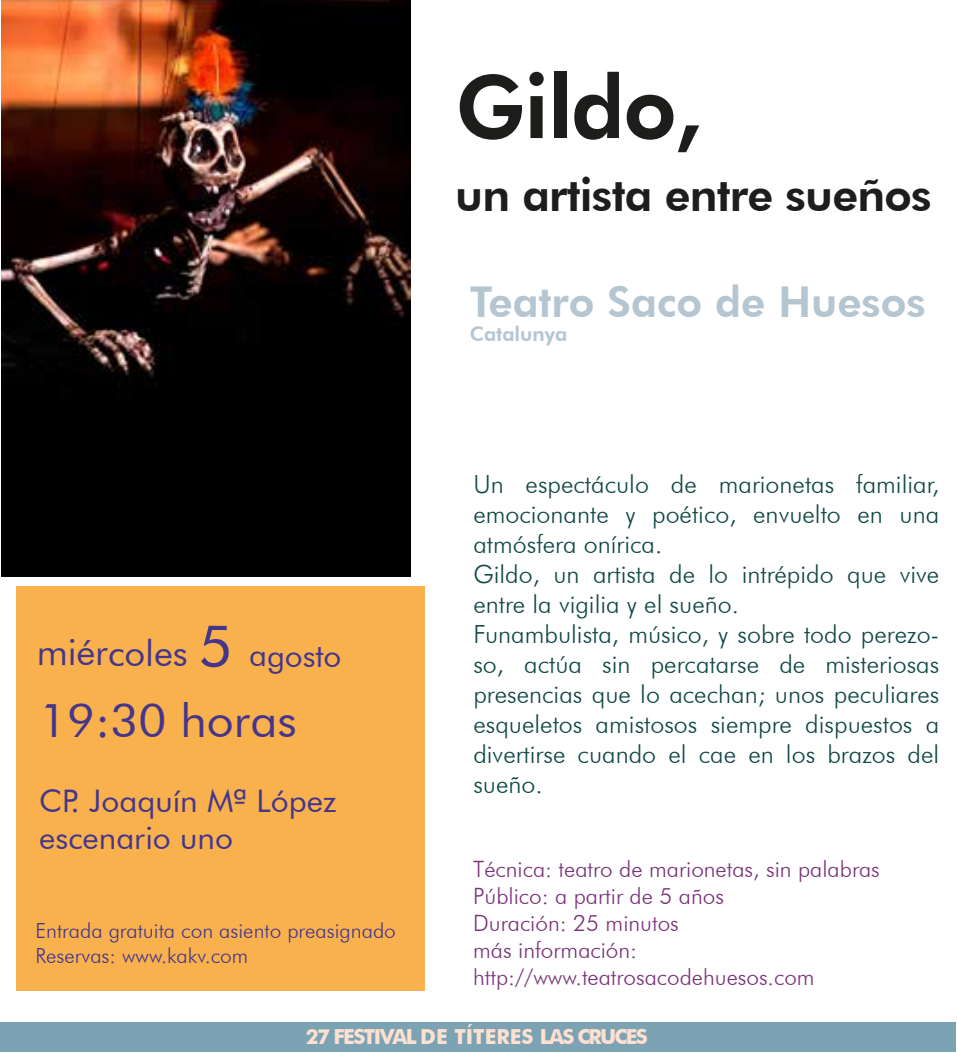
<style>
.page{position:relative;width:957px;height:1053px;background:#fff}
.page>*{position:absolute;margin:0;border:0;box-sizing:border-box;transform-origin:0 0}
.t1{font:800 87.5px "Futura BT";letter-spacing:-.015em;color:#1d1d1b}
.t2{font:46.75px "Futura BT";color:#45368c}
.t3{font:800 45px "Futura BT";letter-spacing:-.015em;color:#1d1d1b}
.t4{font:800 42.5px "Futura BT";color:#b5c6d1}
.t5{font:36.25px "Futura BT";letter-spacing:-.01em;color:#45368c}
.t6{font:31px/37.2px "Futura BT";color:#45368c}
.t7{font:300 25px/30px "Futura BT";color:#104844}
.t8{font:300 22.5px/27px "Futura BT";color:#793379}
.t9{font:300 20.75px/25px "Futura BT";color:#45368c}
.t10{font:700 20.75px "Futura BT";letter-spacing:-.075em;color:#fde0cf}
.t11{font:800 20px "Futura BT";color:#b5c6d1}
.s1{font-size:57px}
.s2{font-size:31px}
</style>
<div class="page">
<div style="left:16px;top:586px;width:408px;height:405px;background:#f9b14d"></div>
<img style="left:1px;top:0;width:410px;height:576px">
<div style="left:0;top:1021px;width:955px;height:30px;background:#7ba3b4"></div>
<h1 class="t1" style="left:455px;top:54px;width:248px">Gildo,</h1>
<h3 class="t3" style="left:455px;top:167px;width:478px">un artista entre sueños</h3>
<h3 class="t5" style="left:37px;top:630px;width:306px">miércoles <span class="s1">5</span> <span class="s2">agosto</span></h3>
<h2 class="t2" style="left:39px;top:692px;width:259px">19:30 horas</h2>
<p class="t6" style="left:39px;top:782px;width:299px">CP. Joaquín Mª López escenario uno</p>
<h3 class="t4" style="left:470px;top:276px;width:457px">Teatro Saco de Huesos</h3>
<p class="t11" style="left:470px;top:321px;width:99px">Catalunya</p>
<p class="t7" style="left:473px;top:469px;width:467px">Un espectáculo de marionetas familiar, emocionante y poético, envuelto en una atmósfera onírica.<br>Gildo, un artista de lo intrépido que vive entre la vigilia y el sueño.<br>Funambulista, músico, y sobre todo perezo&shy;so, actúa sin percatarse de misteriosas presencias que lo acechan; unos peculiares esqueletos amistosos siempre dispuestos a divertirse cuando el cae en los brazos del sueño.</p>
<p class="t8" style="left:473px;top:855px;width:408px">Técnica: teatro de marionetas, sin palabras<br>Público: a partir de 5 años<br>Duración: 25 minutos<br>más información: http://www.teatrosacodehuesos.com</p>
<p class="t10" style="left:306px;top:1023px;width:343px">27 FESTIVAL DE TÍTERES LAS CRUCES</p>
<p class="t9" style="left:36px;top:918px;width:362px">Entrada gratuita con asiento preasignado<br>Reservas: www.kakv.com</p>
</div>
